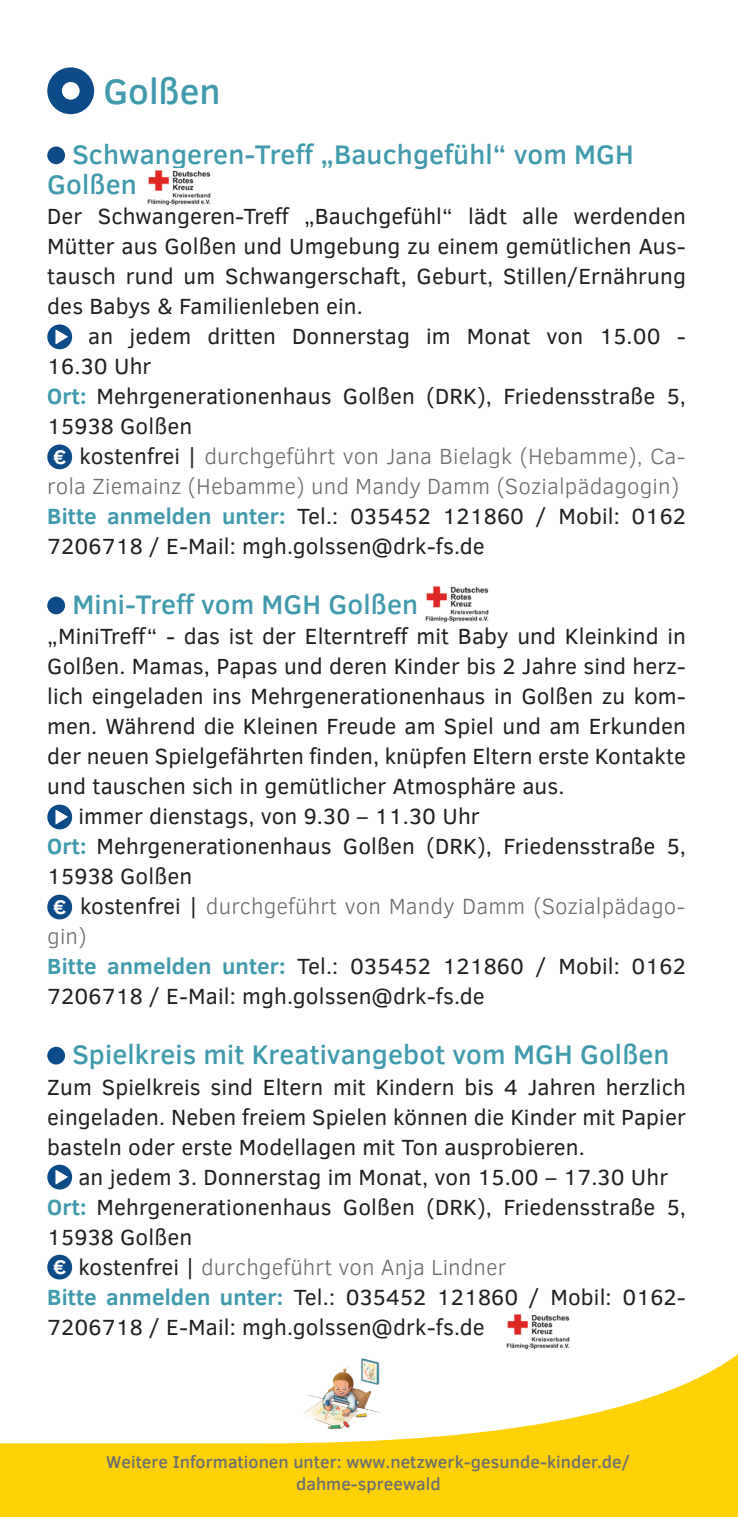
<style>
.page{position:relative;width:738px;height:1517px;background:#fff}
.page>*{position:absolute;margin:0;border:0;box-sizing:border-box;transform-origin:0 0}
.t1{font:500 36.25px "Clear Sans";color:#4099ad}
.t2{font:500 27.5px/30px "Clear Sans";letter-spacing:.005em;color:#4099ad}
.t3{font:22.5px/30px "Clear Sans";letter-spacing:.005em;color:#231f20;text-align:justify}
.t4{font:300 22.5px "Clear Sans";letter-spacing:.005em;color:#6c6d70}
.t5{font:500 17.5px/22.5px "Clear Sans";letter-spacing:.005em;color:#6c6d70;text-align:center}
.s1{font-weight:700;color:#4099ad}
.s2{font-weight:700;font-size:20.25px;color:#fff}
.s3{font-weight:300;color:#6c6d70}
.s4{font-weight:400;color:#231f20}
</style>
<div class="page">
<svg style="left:0;top:1349px;width:737px;height:168px;fill:#fed006"></svg>
<svg style="left:47px;top:67px;width:47px;height:47px"></svg>
<div style="left:47px;top:146px;width:18px;height:18px;background:#0c4b87;border-radius:50%"></div>
<svg style="left:47px;top:324px;width:25px;height:25px"></svg>
<div style="left:47px;top:444px;width:25px;height:25px;background:#0c4b87;border-radius:50%"></div>
<div style="left:47px;top:596px;width:18px;height:18px;background:#0c4b87;border-radius:50%"></div>
<svg style="left:47px;top:804px;width:25px;height:25px"></svg>
<div style="left:47px;top:894px;width:25px;height:25px;background:#0c4b87;border-radius:50%"></div>
<div style="left:47px;top:1046px;width:18px;height:18px;background:#0c4b87;border-radius:50%"></div>
<svg style="left:47px;top:1164px;width:25px;height:25px"></svg>
<div style="left:47px;top:1254px;width:25px;height:25px;background:#0c4b87;border-radius:50%"></div>
<img style="left:147px;top:170px;width:64px;height:36px">
<img style="left:425px;top:586px;width:64px;height:36px">
<img style="left:506px;top:1314px;width:64px;height:35px">
<img style="left:298px;top:1357px;width:87px;height:74px">
<h1 class="t1" style="left:103px;top:66px;width:119px">Golßen</h1>
<p class="t2" style="left:47px;top:139px;width:587px;text-indent:25px">Schwangeren-Treff „Bauchgefühl“ vom MGH<br>Golßen</p>
<p class="t3" style="left:47px;top:201px;width:639px">Der Schwangeren-Treff „Bauchgefühl“ lädt alle werdenden Mütter aus Golßen und Umgebung zu einem gemütlichen Aus&shy;tausch rund um Schwangerschaft, Geburt, Stillen/Ernährung des Babys &amp; Familienleben ein.</p>
<p class="t3" style="left:47px;top:321px;width:639px;text-align:left;text-indent:41px">an jedem dritten Donnerstag im Monat von 15.00 - 16.30 Uhr<br><span class="s1">Ort:</span> Mehrgenerationenhaus Golßen (DRK), Friedensstraße 5, 15938 Golßen<br><span class="s2">€</span> kostenfrei | <span class="s3">durchgeführt von Jana Bielagk (Hebamme), Ca&shy;rola Ziemainz (Hebamme) und Mandy Damm (Sozialpädagogin)<br></span><span class="s1">Bitte anmelden unter:</span> Tel.: 035452 121860 / Mobil: 0162<br>7206718 / E-Mail: mgh.golssen@drk-fs.de</p>
<p class="t2" style="left:72px;top:589px;width:347px">Mini-Treff vom MGH Golßen</p>
<p class="t3" style="left:47px;top:621px;width:639px">„MiniTreff“ - das ist der Elterntreff mit Baby und Kleinkind in</p>
<p class="t3" style="left:47px;top:651px;width:639px">Golßen. Mamas, Papas und deren Kinder bis 2 Jahre sind herz-</p>
<p class="t3" style="left:47px;top:681px;width:639px">lich eingeladen ins Mehrgenerationenhaus in Golßen zu kom-</p>
<p class="t3" style="left:47px;top:711px;width:639px">men. Während die Kleinen Freude am Spiel und am Erkunden</p>
<p class="t3" style="left:47px;top:741px;width:639px">der neuen Spielgefährten finden, knüpfen Eltern erste Kontakte</p>
<p class="t3" style="left:47px;top:771px;width:518px">und tauschen sich in gemütlicher Atmosphäre aus.</p>
<p class="t3" style="left:78px;top:801px;width:402px">immer dienstags, von 9.30 – 11.30 Uhr</p>
<p class="t3" style="left:47px;top:831px;width:639px"><span class="s1">Ort:</span> Mehrgenerationenhaus Golßen (DRK), Friedensstraße 5,</p>
<p class="t3" style="left:47px;top:861px;width:146px">15938 Golßen</p>
<p class="t4" style="left:53px;top:892px;width:633px"><span class="s2">€</span> <span class="s4">kostenfrei |</span> durchgeführt von Mandy Damm (Sozialpädago-</p>
<p class="t4" style="left:47px;top:922px;width:41px">gin)</p>
<p class="t3" style="left:47px;top:951px;width:639px"><span class="s1">Bitte anmelden unter:</span> Tel.: 035452 121860 / Mobil: 0162</p>
<p class="t3" style="left:47px;top:981px;width:438px">7206718 / E-Mail: mgh.golssen@drk-fs.de</p>
<p class="t2" style="left:72px;top:1039px;width:598px">Spielkreis mit Kreativangebot vom MGH Golßen</p>
<p class="t3" style="left:47px;top:1071px;width:639px">Zum Spielkreis sind Eltern mit Kindern bis 4 Jahren herzlich eingeladen. Neben freiem Spielen können die Kinder mit Papier basteln oder erste Modellagen mit Ton ausprobieren.</p>
<p class="t3" style="left:47px;top:1161px;width:639px;text-align:left;text-indent:31px">an jedem 3. Donnerstag im Monat, von 15.00 – 17.30 Uhr <span class="s1">Ort:</span> Mehrgenerationenhaus Golßen (DRK), Friedensstraße 5, 15938 Golßen<br><span class="s2">€</span> kostenfrei | <span class="s3">durchgeführt von Anja Lindner<br></span><span class="s1">Bitte anmelden unter:</span> Tel.: 035452 121860 / Mobil: 0162- 7206718 / E-Mail: mgh.golssen@drk-fs.de</p>
<p class="t5" style="left:106px;top:1450px;width:525px">Weitere Informationen unter: www.netzwerk-gesunde-kinder.de/ dahme-spreewald</p>
</div>
